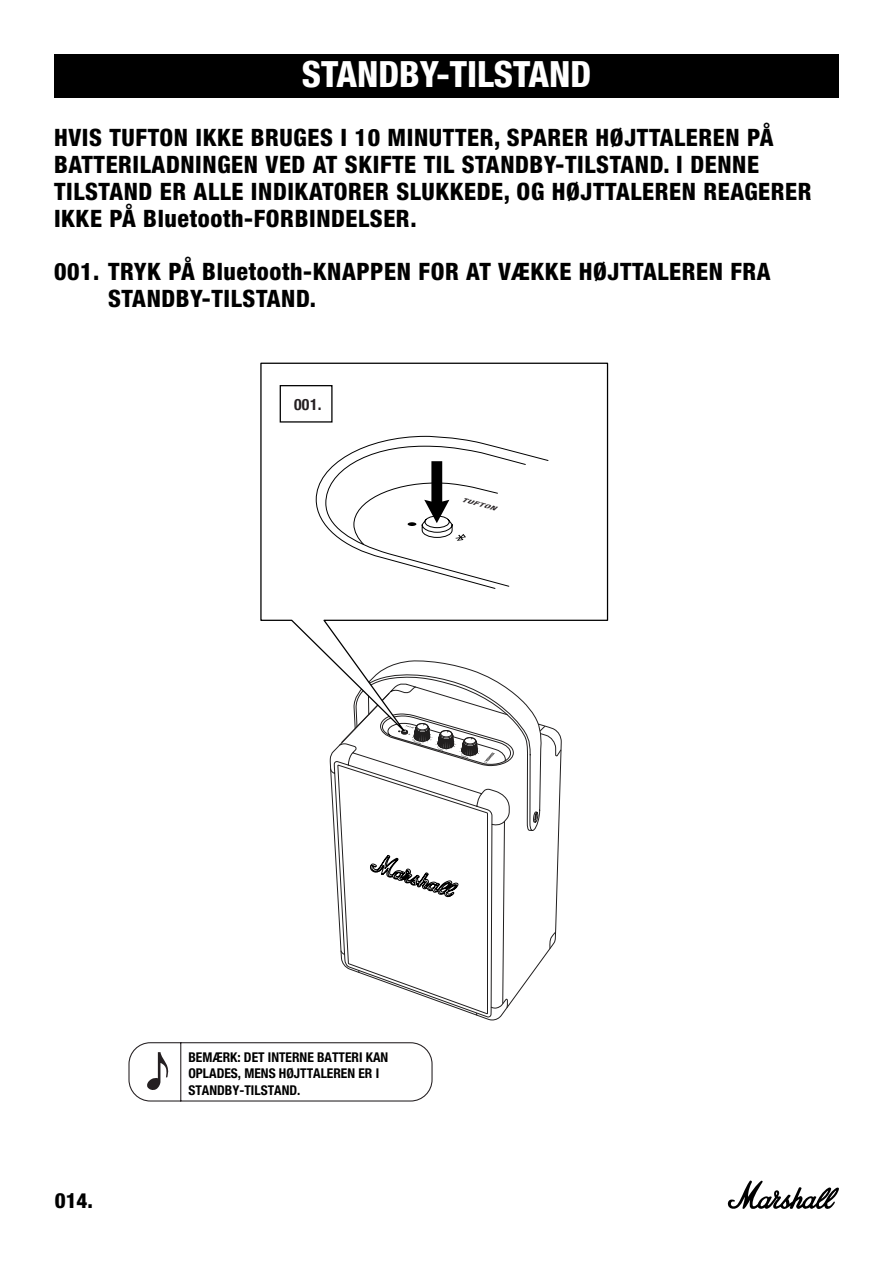
<style>
.page{position:relative;width:893px;height:1263px;background:#fff}
.page>*{position:absolute;margin:0;border:0;box-sizing:border-box;transform-origin:0 0}
.t1{font:800 condensed 36px "Helvetica Neue LT Com";color:#fff}
.t2{font:800 condensed 24px/27px "Helvetica Neue LT Std";letter-spacing:.025em;color:#000}
.t3{font:800 condensed 21px "Helvetica Neue LT Std";color:#000}
.t4{font:700 condensed 15.75px "Helvetica Neue";color:#241f21}
.t5{font:700 condensed 13.5px/16.5px "Helvetica Neue LT Std";color:#000}
</style>
<div class="page">
<svg style="left:727px;top:1180px;width:112px;height:29px"></svg>
<div style="left:54px;top:54px;width:785px;height:44px;background:#000"></div>
<svg style="left:128px;top:1042px;width:225px;height:60px"></svg>
<svg style="left:330px;top:744px;width:10px;height:197px"></svg>
<svg style="left:340px;top:742px;width:222px;height:274px"></svg>
<svg style="left:341px;top:742px;width:172px;height:24px"></svg>
<svg style="left:260px;top:362px;width:349px;height:380px"></svg>
<div style="left:280px;top:385px;width:53px;height:38px;border:1px solid #000"></div>
<svg style="left:315px;top:436px;width:234px;height:153px"></svg>
<h1 class="t1" style="left:302px;top:52px;width:291px">STANDBY-TILSTAND</h1>
<p class="t2" style="left:54px;top:123px;width:759px">HVIS TUFTON IKKE BRUGES I 10 MINUTTER, SPARER HØJTTALEREN PÅ BATTERILADNINGEN VED AT SKIFTE TIL STANDBY-TILSTAND. I DENNE TILSTAND ER ALLE INDIKATORER SLUKKEDE, OG HØJTTALEREN REAGERER IKKE PÅ Bluetooth-FORBINDELSER.</p>
<p class="t2" style="left:108px;top:258px;width:664px;text-indent:-54px">001. TRYK PÅ Bluetooth-KNAPPEN FOR AT VÆKKE HØJTTALEREN FRA<br>STANDBY-TILSTAND.</p>
<p class="t4" style="left:294px;top:391px;width:29px">001.</p>
<p class="t3" style="left:55px;top:1187px;width:40px">014.</p>
<p class="t5" style="left:188px;top:1048px;width:201px">BEMÆRK: DET INTERNE BATTERI KAN<br>OPLADES, MENS HØJTTALEREN ER I<br>STANDBY-TILSTAND.</p>
</div>
